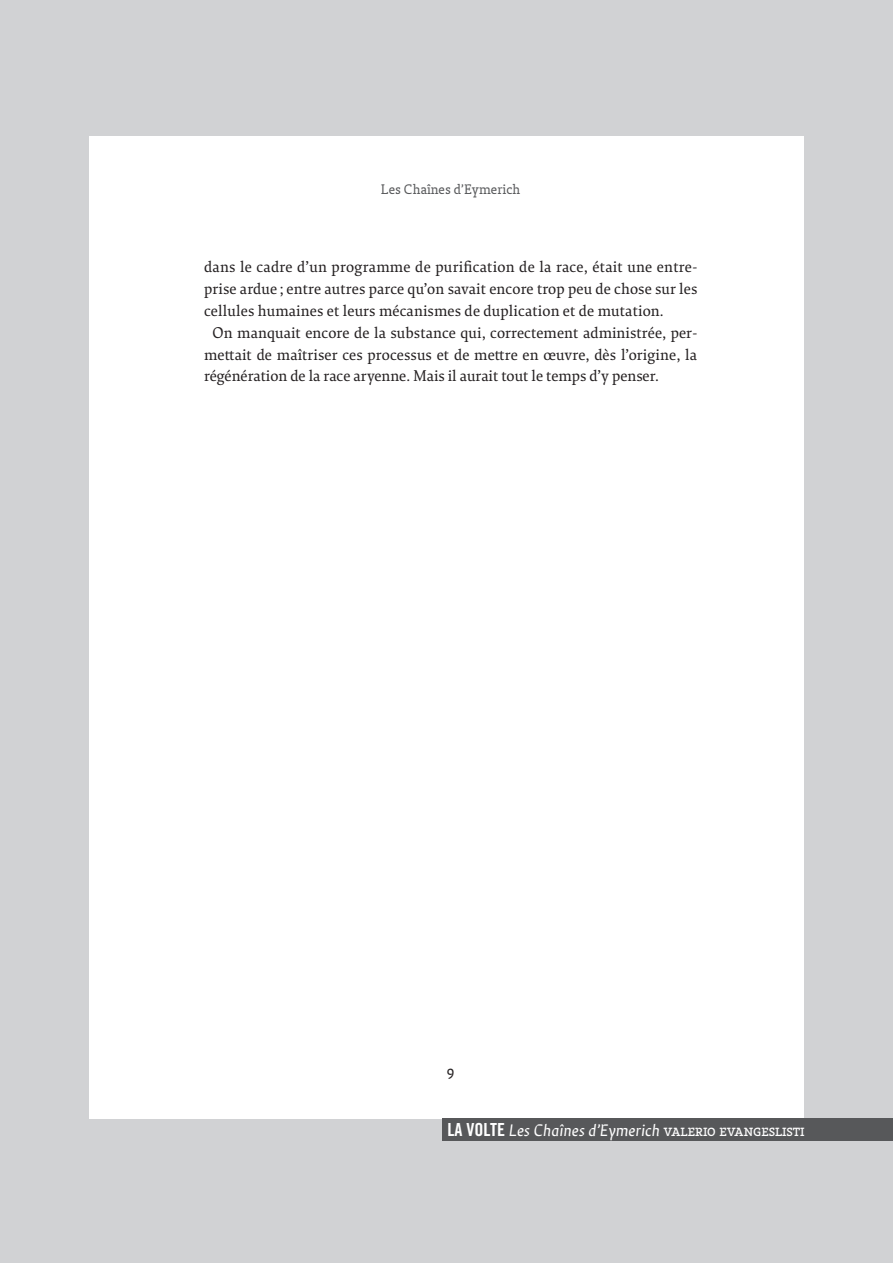
<style>
.page{position:relative;width:893px;height:1263px;background:#d1d2d4}
.page>*{position:absolute;margin:0;border:0;box-sizing:border-box;transform-origin:0 0}
.t1{font:italic 18px "La Volte Sans";color:#fff}
.t2{font:16.8px "La Volte Texte";letter-spacing:.01em;color:#231f20}
.t3{font:16.5px "La Volte Slab Classic";color:#231f20}
.t4{font:15px "La Volte Slab Classic";color:#57585a}
.s1{font-family:"Trade Gothic Bold Cond Twenty";font-style:normal}
.s2{font-family:"La Volte Slab Classic";font-style:normal}
</style>
<div class="page">
<div style="left:89px;top:136px;width:715px;height:982px;background:#fff"></div>
<div style="left:442px;top:1118px;width:451px;height:23px;background:#57585a"></div>
<p class="t4" style="left:381px;top:181px;width:141px">Les Chaînes d’Eymerich</p>
<p class="t2" style="left:204px;top:257px;width:495px">dans le cadre d’un programme de purification de la race, était une entre-</p>
<p class="t2" style="left:204px;top:279px;width:495px">prise ardue ; entre autres parce qu’on savait encore trop peu de chose sur les</p>
<p class="t2" style="left:204px;top:301px;width:461px">cellules humaines et leurs mécanismes de duplication et de mutation.</p>
<p class="t2" style="left:213px;top:323px;width:486px">On manquait encore de la substance qui, correctement administrée, per-</p>
<p class="t2" style="left:204px;top:345px;width:494px">mettait de maîtriser ces processus et de mettre en œuvre, dès l’origine, la</p>
<p class="t2" style="left:204px;top:366px;width:456px">régénération de la race aryenne. Mais il aurait tout le temps d’y penser.</p>
<p class="t3" style="left:447px;top:1061px;width:9px">9</p>
<p class="t1" style="left:447px;top:1121px;width:359px"><span class="s1">LA VOLTE</span> Les Chaînes d’Eymerich <span class="s2">Valerio Evangeslisti</span></p>
</div>
